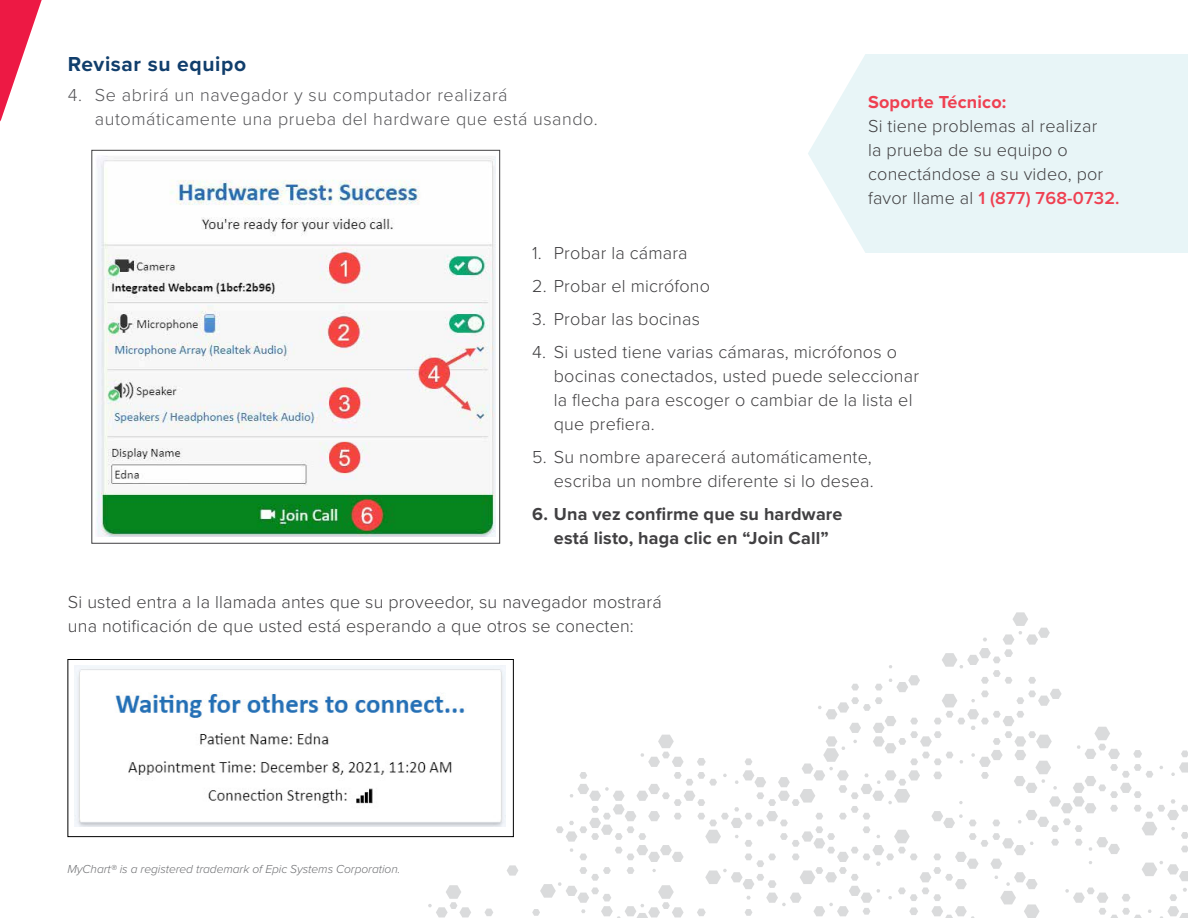
<style>
.page{position:relative;width:1188px;height:918px;background:#fff}
.page>*{position:absolute;margin:0;border:0;box-sizing:border-box;transform-origin:0 0}
.t1{font:700 21px "Proxima Nova";letter-spacing:.03em;color:#113e6c}
.t2{font:300 18px/24px "Proxima Nova";letter-spacing:.01em;color:#414042}
.t3{font:300 18px/24px "Proxima Nova";letter-spacing:.03em;color:#565659}
.t4{font:700 18px/24px "Proxima Nova";letter-spacing:.01em;color:#414042;text-align:center}
.t5{font:700 18px "Proxima Nova";letter-spacing:.01em;color:#ef4051}
.t6{font:italic 300 12px "Proxima Nova";letter-spacing:-.005em;color:#6d6e71}
.s1{font-weight:600;color:#ef4051}
</style>
<div class="page">
<svg style="left:0;top:0;width:42px;height:122px"></svg>
<svg style="left:367px;top:612px;width:821px;height:306px"></svg>
<svg style="left:808px;top:54px;width:380px;height:199px;background:#e9f5f7"></svg>
<img style="left:96px;top:156px;width:400px;height:381px">
<img style="left:74px;top:666px;width:432px;height:160px">
<div style="left:68px;top:659px;width:446px;height:178px;border:1px solid #000"></div>
<div style="left:330px;top:732px;width:56px;height:16px;background:#fff"></div>
<p class="t1" style="left:68px;top:48px;width:180px">Revisar su equipo</p>
<p class="t3" style="left:95px;top:82px;width:505px;text-indent:-27px">4. Se abrirá un navegador y su computador realizará automáticamente una prueba del hardware que está usando.</p>
<p class="t5" style="left:868px;top:89px;width:140px">Soporte Técnico:</p>
<p class="t2" style="left:868px;top:113px;width:253px">Si tiene problemas al realizar<br>la prueba de su equipo o conectándose a su video, por favor llame al <span class="s1">1 (877) 768-0732.</span></p>
<p class="t2" style="left:532px;top:240px;width:157px">1. Probar la cámara</p>
<p class="t2" style="left:532px;top:273px;width:179px">2. Probar el micrófono</p>
<p class="t2" style="left:532px;top:306px;width:169px">3. Probar las bocinas</p>
<p class="t2" style="left:554px;top:339px;width:367px;text-indent:-22px">4. Si usted tiene varias cámaras, micrófonos o bocinas conectados, usted puede seleccionar la flecha para escoger o cambiar de la lista el que prefiera.</p>
<p class="t2" style="left:532px;top:444px;width:343px;text-align:right">5. Su nombre aparecerá automáticamente, escriba un nombre diferente si lo desea.</p>
<p class="t4" style="left:532px;top:502px;width:312px">6. Una vez confirme que su hardware está listo, haga clic en “Join Call”</p>
<p class="t2" style="left:68px;top:589px;width:595px">Si usted entra a la llamada antes que su proveedor, su navegador mostrará una notificación de que usted está esperando a que otros se conecten:</p>
<p class="t6" style="left:68px;top:861px;width:334px">MyChart® is a registered trademark of Epic Systems Corporation.</p>
</div>
